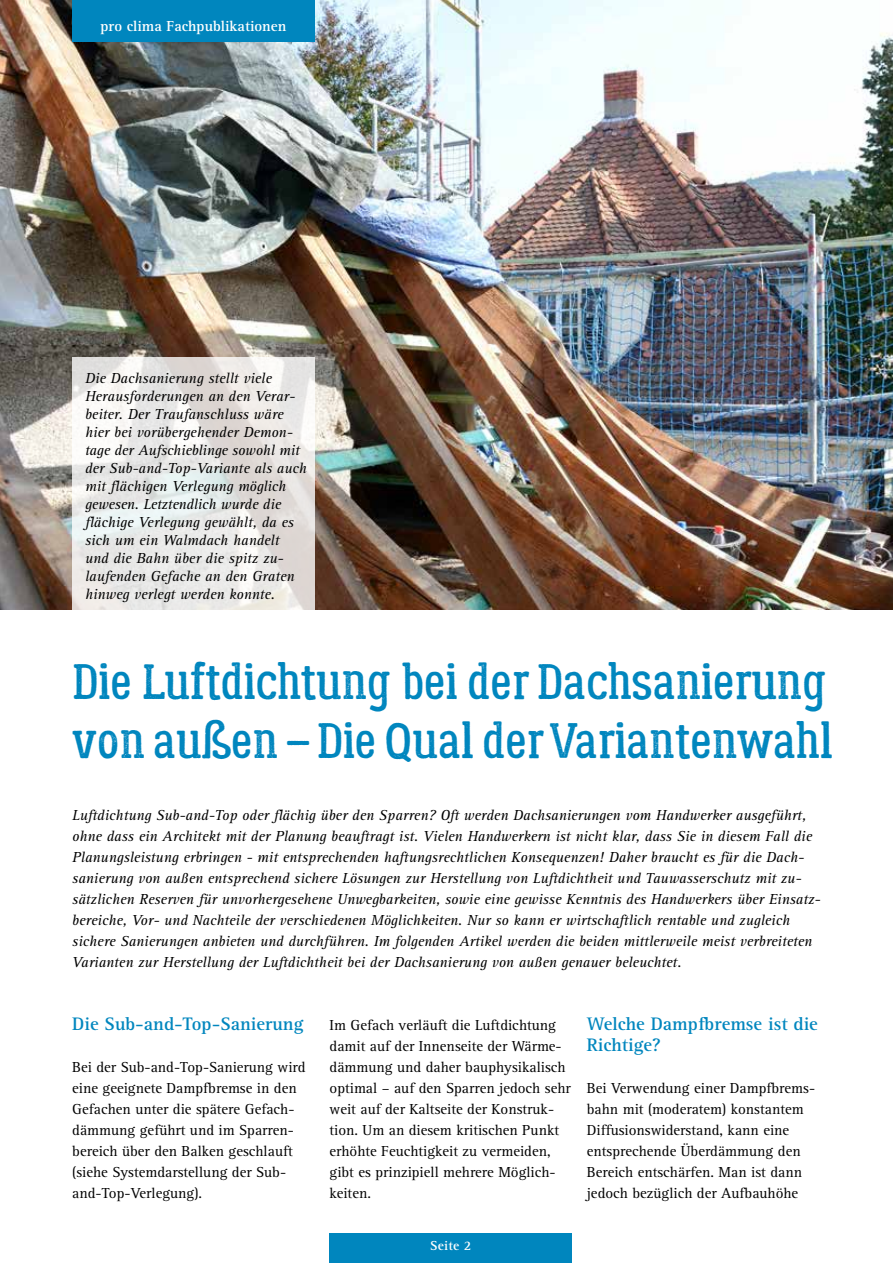
<style>
.page{position:relative;width:893px;height:1263px;background:#fff}
.page>*{position:absolute;margin:0;border:0;box-sizing:border-box;transform-origin:0 0}
.t1{font:49.5px/59.4px "Lumberjack Rough";color:#0086be}
.t2{font:700 18.75px/21px "Rotis Serif Pro";color:#0086be}
.t3{font:italic 15px/18px "Rotis Serif Pro";color:#000}
.t4{font:15px/21px "Rotis Serif Pro";color:#000}
.t5{font:700 15px "Rotis Serif Pro";color:#fff}
.t6{font:700 13.5px "Rotis Serif Pro";letter-spacing:.01em;color:#fff}
</style>
<div class="page">
<img style="left:0;top:0;width:893px;height:610px">
<div style="left:330px;top:1233px;width:242px;height:30px;background:#0086be"></div>
<div style="left:72px;top:0;width:243px;height:42px;background:#0086be"></div>
<svg style="left:72px;top:358px;width:243px;height:252px;fill:#e9e8e7"></svg>
<p class="t5" style="left:100px;top:17px;width:188px">pro clima Fachpublikationen</p>
<p class="t3" style="left:85px;top:369px;width:223px">Die Dachsanierung stellt viele<br>Herausforderungen an den Verar&shy;beiter. Der Traufanschluss wäre hier bei vorübergehender Demon&shy;tage der Aufschieblinge sowohl mit der Sub-and-Top-Variante als auch mit flächigen Verlegung möglich gewesen. Letztendlich wurde die flächige Verlegung gewählt, da es sich um ein Walmdach handelt<br>und die Bahn über die spitz zu&shy;laufenden Gefache an den Graten hinweg verlegt werden konnte.</p>
<h1 class="t1" style="left:72px;top:653px;width:763px">Die Luftdichtung bei der Dachsanierung von außen – Die Qual der Variantenwahl</h1>
<p class="t3" style="left:72px;top:804px;width:748px;line-height:21px">Luftdichtung Sub-and-Top oder flächig über den Sparren? Oft werden Dachsanierungen vom Handwerker ausgeführt, ohne dass ein Architekt mit der Planung beauftragt ist. Vielen Handwerkern ist nicht klar, dass Sie in diesem Fall die Planungsleistung erbringen - mit entsprechenden haftungsrechtlichen Konsequenzen! Daher braucht es für die Dach&shy;sanierung von außen entsprechend sichere Lösungen zur Herstellung von Luftdichtheit und Tauwasserschutz mit zu&shy;sätzlichen Reserven für unvorhergesehene Unwegbarkeiten, sowie eine gewisse Kenntnis des Handwerkers über Einsatz&shy;bereiche, Vor- und Nachteile der verschiedenen Möglichkeiten. Nur so kann er wirtschaftlich rentable und zugleich sichere Sanierungen anbieten und durchführen. Im folgenden Artikel werden die beiden mittlerweile meist verbreiteten Varianten zur Herstellung der Luftdichtheit bei der Dachsanierung von außen genauer beleuchtet.</p>
<p class="t2" style="left:72px;top:1013px;width:233px">Die Sub-and-Top-Sanierung</p>
<p class="t4" style="left:72px;top:1056px;width:235px">Bei der Sub-and-Top-Sanierung wird eine geeignete Dampfbremse in den Gefachen unter die spätere Gefach&shy;dämmung geführt und im Sparren&shy;bereich über den Balken geschlauft (siehe Systemdarstellung der Sub&shy;and-Top-Verlegung).</p>
<p class="t4" style="left:330px;top:1014px;width:243px">Im Gefach verläuft die Luftdichtung damit auf der Innenseite der Wärme&shy;dämmung und daher bauphysikalisch optimal – auf den Sparren jedoch sehr weit auf der Kaltseite der Konstruk&shy;tion. Um an diesem kritischen Punkt erhöhte Feuchtigkeit zu vermeiden, gibt es prinzipiell mehrere Möglich&shy;keiten.</p>
<p class="t2" style="left:587px;top:1013px;width:233px">Welche Dampfbremse ist die<br>Richtige?</p>
<p class="t4" style="left:587px;top:1077px;width:230px">Bei Verwendung einer Dampfbrems&shy;bahn mit (moderatem) konstantem Diffusionswiderstand, kann eine entsprechende Überdämmung den Bereich entschärfen. Man ist dann jedoch bezüglich der Aufbauhöhe</p>
<p class="t6" style="left:430px;top:1237px;width:43px">Seite 2</p>
</div>
